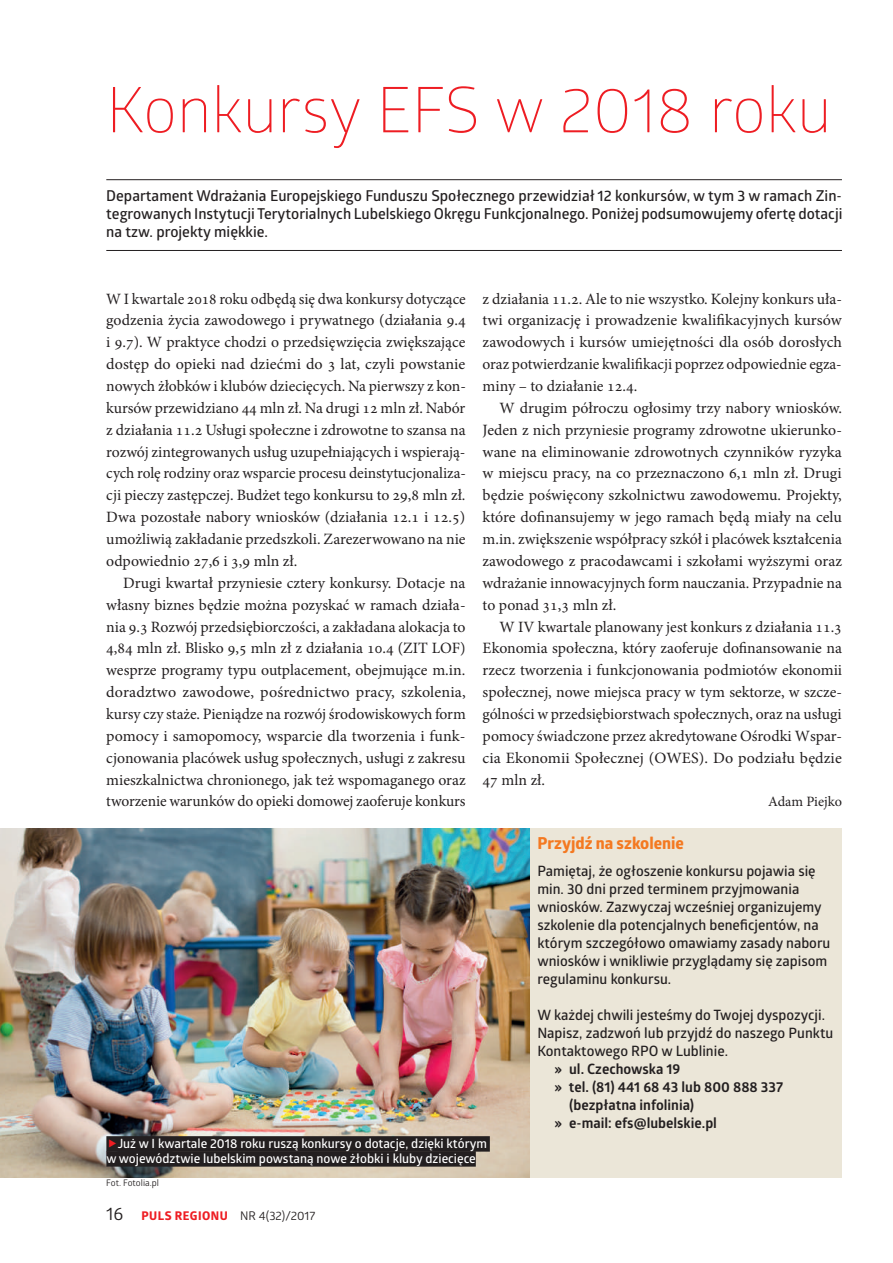
<style>
.page{position:relative;width:893px;height:1263px;background:#fff}
.page>*{position:absolute;margin:0;border:0;box-sizing:border-box;transform-origin:0 0}
.t1{font:300 63px "Glober";color:#ee1d23}
.t2{font:700 16.5px "Globerx";color:#f47921}
.t3{font:15.75px/21.9px "Minion Pro";color:#231f20;text-align:justify}
.t4{font:600 15px/18px "Glober";color:#231f20;text-align:justify}
.t5{font:600 14.25px/18px "Glober";color:#231f20}
.t6{font:700 14.25px "Glober";color:#231f20}
.t7{font:14.25px "Minion Pro";letter-spacing:-.005em;color:#231f20}
.t8{font:600 12.75px/15px "Glober";color:#fff}
.t9{font:12px "Glober";color:#231f20}
.t10{font:9px "Glober";color:#231f20}
.s1{font-size:18px}
.s2{font-family:"Globerx";font-weight:700;color:#ee1d23}
</style>
<div class="page">
<hr style="left:106px;top:179px;width:736px;height:1px;background:#231f20">
<hr style="left:106px;top:250px;width:736px;height:1px;background:#231f20">
<div style="left:529px;top:828px;width:313px;height:350px;background:#ebe6d8"></div>
<img style="left:0;top:828px;width:529px;height:350px">
<div style="left:106px;top:1136px;width:384px;height:15px;background:#231f20"></div>
<div style="left:106px;top:1151px;width:370px;height:15px;background:#231f20"></div>
<h1 class="t1" style="left:106px;top:66px;width:727px">Konkursy EFS w 2018 roku</h1>
<p class="t4" style="left:106px;top:187px;width:738px">Departament Wdrażania Europejskiego Funduszu Społecznego przewidział 12 konkursów, w tym 3 w ramach Zin&shy;tegrowanych Instytucji Terytorialnych Lubelskiego Okręgu Funkcjonalnego. Poniżej podsumowujemy ofertę dotacji na tzw. projekty miękkie.</p>
<p class="t3" style="left:106px;top:288px;width:361px">W I kwartale 2018 roku odbędą się dwa konkursy dotyczące godzenia życia zawodowego i prywatnego (działania 9.4 i 9.7). W praktyce chodzi o przedsięwzięcia zwiększające dostęp do opieki nad dziećmi do 3 lat, czyli powstanie nowych żłobków i klubów dziecięcych. Na pierwszy z kon&shy;kursów przewidziano 44 mln zł. Na drugi 12 mln zł. Nabór z działania 11.2 Usługi społeczne i zdrowotne to szansa na rozwój zintegrowanych usług uzupełniających i wspierają&shy;cych rolę rodziny oraz wsparcie procesu deinstytucjonaliza&shy;cji pieczy zastępczej. Budżet tego konkursu to 29,8 mln zł.<br>Dwa pozostałe nabory wniosków (działania 12.1 i 12.5) umożliwią zakładanie przedszkoli. Zarezerwowano na nie odpowiednio 27,6 i 3,9 mln zł.</p>
<p class="t3" style="left:106px;top:572px;width:361px;text-indent:17px">Drugi kwartał przyniesie cztery konkursy. Dotacje na własny biznes będzie można pozyskać w ramach działa&shy;nia 9.3 Rozwój przedsiębiorczości, a zakładana alokacja to 4,84 mln zł. Blisko 9,5 mln zł z działania 10.4 (ZIT LOF) wesprze programy typu outplacement, obejmujące m.in. doradztwo zawodowe, pośrednictwo pracy, szkolenia, kursy czy staże. Pieniądze na rozwój środowiskowych form pomocy i samopomocy, wsparcie dla tworzenia i funk&shy;cjonowania placówek usług społecznych, usługi z zakresu mieszkalnictwa chronionego, jak też wspomaganego oraz tworzenie warunków do opieki domowej zaoferuje konkurs</p>
<p class="t3" style="left:483px;top:288px;width:361px">z działania 11.2. Ale to nie wszystko. Kolejny konkurs uła&shy;twi organizację i prowadzenie kwalifikacyjnych kursów zawodowych i kursów umiejętności dla osób dorosłych oraz potwierdzanie kwalifikacji poprzez odpowiednie egza&shy;miny – to działanie 12.4.</p>
<p class="t3" style="left:483px;top:397px;width:361px;text-indent:17px">W drugim półroczu ogłosimy trzy nabory wniosków.<br>Jeden z nich przyniesie programy zdrowotne ukierunko&shy;wane na eliminowanie zdrowotnych czynników ryzyka w miejscu pracy, na co przeznaczono 6,1 mln zł. Drugi będzie poświęcony szkolnictwu zawodowemu. Projekty, które dofinansujemy w jego ramach będą miały na celu m.in. zwiększenie współpracy szkół i placówek kształcenia zawodowego z pracodawcami i szkołami wyższymi oraz wdrażanie innowacyjnych form nauczania. Przypadnie na to ponad 31,3 mln zł.</p>
<p class="t3" style="left:483px;top:616px;width:361px;text-indent:17px">W IV kwartale planowany jest konkurs z działania 11.3<br>Ekonomia społeczna, który zaoferuje dofinansowanie na rzecz tworzenia i funkcjonowania podmiotów ekonomii społecznej, nowe miejsca pracy w tym sektorze, w szcze&shy;gólności w przedsiębiorstwach społecznych, oraz na usługi pomocy świadczone przez akredytowane Ośrodki Wspar&shy;cia Ekonomii Społecznej (OWES). Do podziału będzie 47 mln zł.</p>
<p class="t7" style="left:768px;top:792px;width:75px">Adam Piejko</p>
<p class="t2" style="left:537px;top:831px;width:148px">Przyjdź na szkolenie</p>
<p class="t5" style="left:537px;top:861px;width:295px">Pamiętaj, że ogłoszenie konkursu pojawia się min. 30 dni przed terminem przyjmowania wniosków. Zazwyczaj wcześniej organizujemy szkolenie dla potencjalnych beneficjentów, na którym szczegółowo omawiamy zasady naboru wniosków i wnikliwie przyglądamy się zapisom regulaminu konkursu.</p>
<p class="t5" style="left:537px;top:1005px;width:297px">W każdej chwili jesteśmy do Twojej dyspozycji.<br>Napisz, zadzwoń lub przyjdź do naszego Punktu<br>Kontaktowego RPO w Lublinie.</p>
<p class="t6" style="left:554px;top:1058px;width:127px">» ul. Czechowska 19</p>
<p class="t6" style="left:554px;top:1076px;width:230px">» tel. (81) 441 68 43 lub 800 888 337</p>
<p class="t6" style="left:569px;top:1094px;width:127px">(bezpłatna infolinia)</p>
<p class="t6" style="left:554px;top:1112px;width:164px">» e-mail: efs@lubelskie.pl</p>
<p class="t8" style="left:106px;top:1135px;width:382px;text-indent:11px">Już w I kwartale 2018 roku ruszą konkursy o dotacje, dzięki którym w województwie lubelskim powstaną nowe żłobki i kluby dziecięce</p>
<p class="t10" style="left:106px;top:1176px;width:54px">Fot. Fotolia.pl</p>
<p class="t9" style="left:106px;top:1208px;width:211px"><span class="s1">16</span> <span class="s2">puls regionu</span> NR 4(32)/2017</p>
</div>
